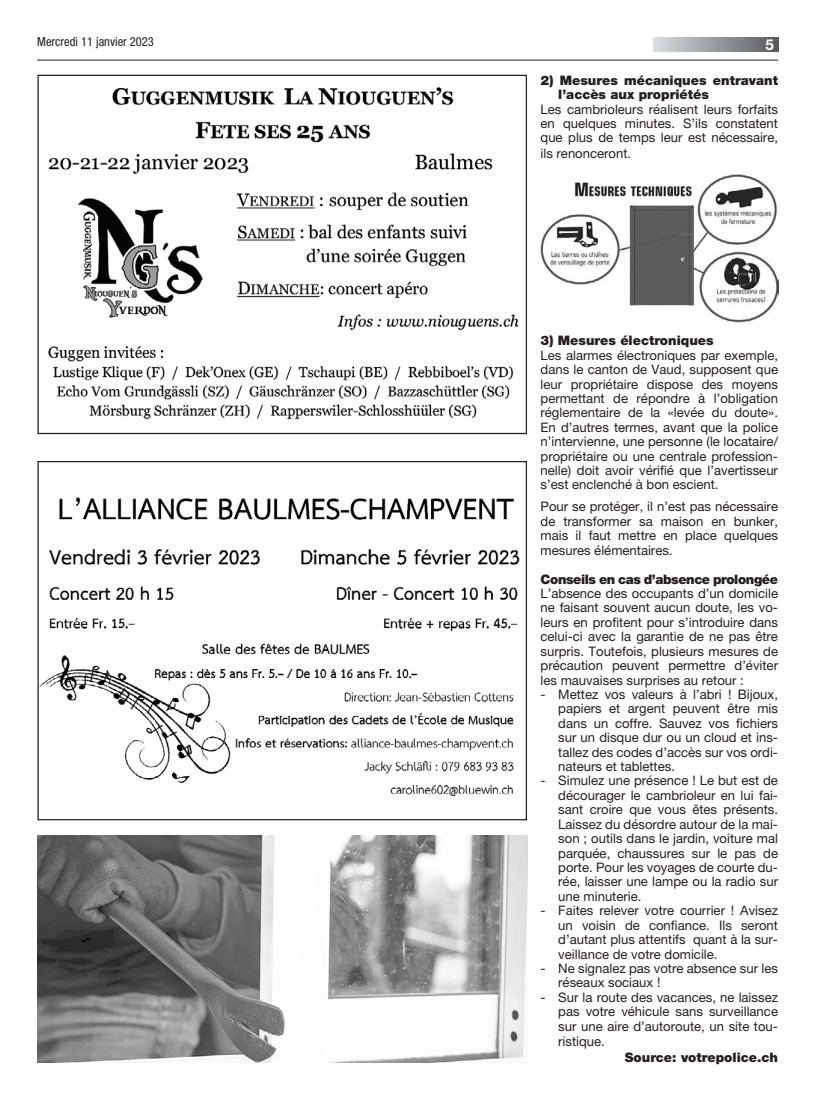
<style>
.page{position:relative;width:833px;height:1117px;background:#fff}
.page>*{position:absolute;margin:0;border:0;box-sizing:border-box;transform-origin:0 0}
.t1{font:700 15px "Helvetica Neue LT Pro";color:#fff}
.t2{font:13.12px/14.4px "Helvetica Neue LT Pro";color:#231f20;text-align:justify}
.t3{font:900 13.12px/14.4px "Helvetica Neue LT Pro";color:#231f20}
.t4{font:900 13.12px "Helvetica Neue LT Pro";letter-spacing:-.03em;color:#231f20}
.t5{font:condensed 12.5px "Helvetica Neue LT Pro";color:#231f20}
</style>
<div class="page">
<svg style="left:654px;top:37px;width:124px;height:14px;background:#9a9b9e"></svg>
<hr style="left:37px;top:60px;width:741px;height:1px;background:#231f20">
<img style="left:48px;top:87px;width:471px;height:333px">
<img style="left:39px;top:497px;width:481px;height:299px">
<img style="left:540px;top:174px;width:238px;height:148px">
<img style="left:37px;top:835px;width:490px;height:226px">
<p class="t5" style="left:37px;top:34px;width:118px">Mercredi 11 janvier 2023</p>
<p class="t1" style="left:765px;top:35px;width:10px">5</p>
<p class="t3" style="left:558px;top:73px;width:221px;text-indent:-18px">2) Mesures mécaniques entravant l’accès aux propriétés</p>
<p class="t2" style="left:540px;top:101px;width:239px">Les cambrioleurs réalisent leurs forfaits en quelques minutes. S’ils constatent que plus de temps leur est nécessaire,</p>
<p class="t2" style="left:540px;top:146px;width:92px">ils renonceront.</p>
<p class="t3" style="left:540px;top:333px;width:175px">3) Mesures électroniques</p>
<p class="t2" style="left:540px;top:347px;width:239px">Les alarmes électroniques par exemple, dans le canton de Vaud, supposent que leur propriétaire dispose des moyens permettant de répondre à l’obligation réglementaire de la «levée du doute».<br>En d’autres termes, avant que la police n’intervienne, une personne (le locataire/ propriétaire ou une centrale profession&shy;nelle) doit avoir vérifié que l’avertisseur s’est enclenché à bon escient.</p>
<p class="t2" style="left:540px;top:499px;width:239px">Pour se protéger, il n’est pas nécessaire de transformer sa maison en bunker, mais il faut mettre en place quelques mesures élémentaires.</p>
<p class="t4" style="left:540px;top:571px;width:239px">Conseils en cas d’absence prolongée</p>
<p class="t2" style="left:540px;top:585px;width:239px">L’absence des occupants d’un domicile ne faisant souvent aucun doute, les vo&shy;leurs en profitent pour s’introduire dans celui-ci avec la garantie de ne pas être surpris. Toutefois, plusieurs mesures de précaution peuvent permettre d’éviter les mauvaises surprises au retour :</p>
<p class="t2" style="left:558px;top:686px;width:221px;text-indent:-18px">- Mettez vos valeurs à l’abri ! Bijoux, papiers et argent peuvent être mis dans un coffre. Sauvez vos fichiers sur un disque dur ou un cloud et ins&shy;tallez des codes d’accès sur vos ordi&shy;nateurs et tablettes.</p>
<p class="t2" style="left:558px;top:773px;width:221px;text-indent:-18px">- Simulez une présence ! Le but est de décourager le cambrioleur en lui fai&shy;sant croire que vous êtes présents.<br>Laissez du désordre autour de la mai&shy;son ; outils dans le jardin, voiture mal parquée, chaussures sur le pas de porte. Pour les voyages de courte du&shy;rée, laisser une lampe ou la radio sur une minuterie.</p>
<p class="t2" style="left:558px;top:903px;width:221px;text-indent:-18px">- Faites relever votre courrier ! Avisez un voisin de confiance. Ils seront d’autant plus attentifs quant à la sur&shy;veillance de votre domicile.</p>
<p class="t2" style="left:558px;top:960px;width:221px;text-indent:-18px">- Ne signalez pas votre absence sur les réseaux sociaux !</p>
<p class="t2" style="left:558px;top:989px;width:221px;text-indent:-18px">- Sur la route des vacances, ne laissez pas votre véhicule sans surveillance sur une aire d’autoroute, un site tou-</p>
<p class="t2" style="left:558px;top:1034px;width:48px">ristique.</p>
<p class="t3" style="left:625px;top:1049px;width:155px">Source: votrepolice.ch</p>
</div>
